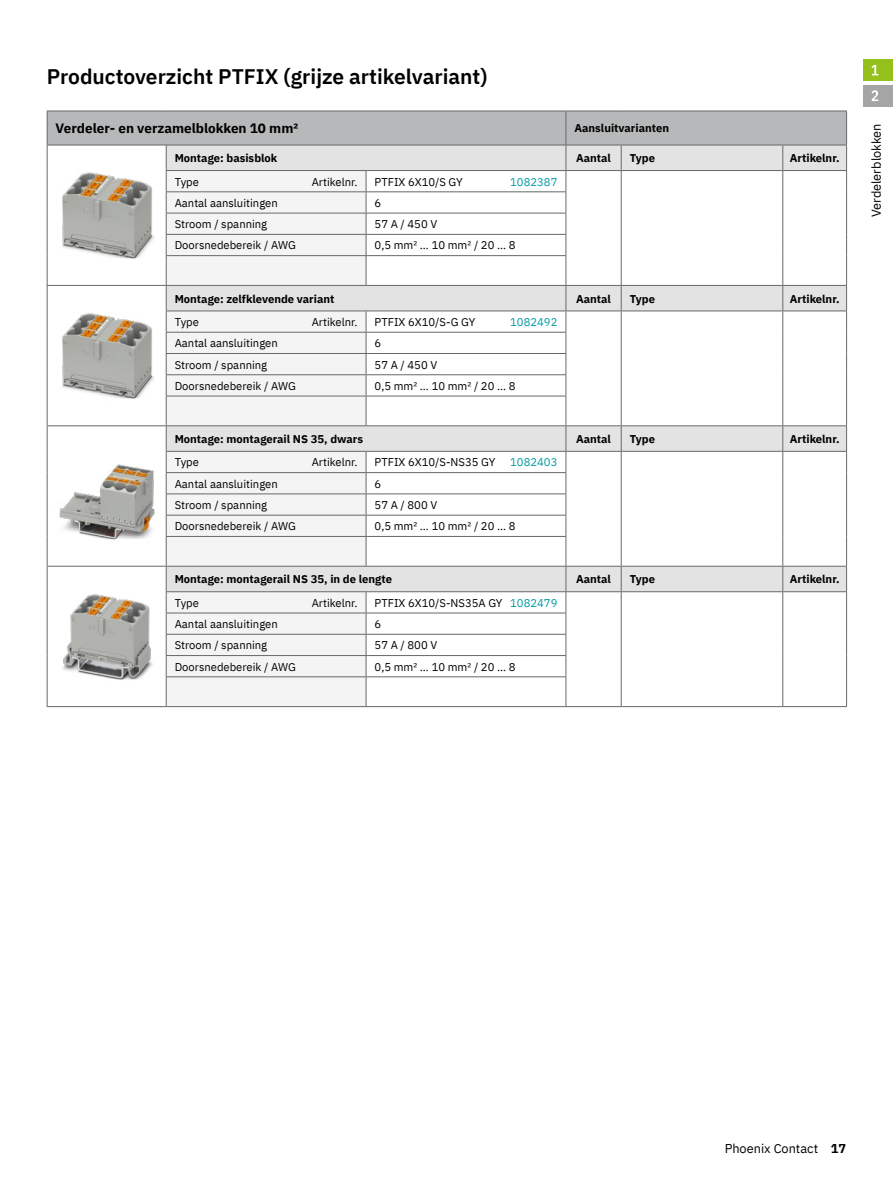
<style>
.page{position:relative;width:893px;height:1187px;background:#fff}
.page>*{position:absolute;margin:0;border:0;box-sizing:border-box;transform-origin:0 0}
.t1{font:21px "IBM Plex Sans Sm Bld";color:#000}
.t2{font:700 13.5px "IBM Plex Sans";color:#000}
.t3{font:12.75px "IBM Plex Sans";color:#000}
.t4{font:11.25px "IBM Plex Sans";color:#000}
.t5{font:700 11.25px "IBM Plex Sans";color:#000}
.t6{font:11.25px "IBM Plex Sans";color:#009ba3}
.s1{color:#009ba3}
.s2{font-weight:700}
</style>
<div class="page">
<svg style="left:366px;top:536px;width:480px;height:55px"></svg>
<svg style="left:167px;top:537px;width:199px;height:169px;fill:#f4f4f4"></svg>
<hr style="left:47px;top:706px;width:119px;height:1px;background:#686867">
<hr style="left:566px;top:706px;width:55px;height:1px;background:#686867">
<hr style="left:621px;top:706px;width:162px;height:1px;background:#686867">
<hr style="left:783px;top:706px;width:64px;height:1px;background:#686867">
<hr style="left:366px;top:612px;width:200px;height:1px;background:#686867">
<hr style="left:366px;top:536px;width:200px;height:1px;background:#686867">
<hr style="left:366px;top:634px;width:200px;height:1px;background:#686867">
<hr style="left:366px;top:676px;width:200px;height:1px;background:#686867">
<hr style="left:366px;top:655px;width:200px;height:1px;background:#686867">
<hr style="left:166px;top:566px;width:200px;height:1px;background:#686867">
<hr style="left:366px;top:566px;width:200px;height:1px;background:#686867">
<hr style="left:621px;top:566px;width:162px;height:1px;background:#686867">
<hr style="left:166px;top:591px;width:200px;height:1px;background:#686867">
<hr style="left:166px;top:612px;width:200px;height:1px;background:#686867">
<hr style="left:166px;top:634px;width:200px;height:1px;background:#686867">
<hr style="left:166px;top:655px;width:200px;height:1px;background:#686867">
<hr style="left:166px;top:536px;width:200px;height:1px;background:#686867">
<hr style="left:166px;top:676px;width:200px;height:1px;background:#686867">
<hr style="left:166px;top:706px;width:200px;height:1px;background:#686867">
<hr style="left:566px;top:591px;width:55px;height:1px;background:#686867">
<hr style="left:621px;top:536px;width:1px;height:30px;background:#686867">
<hr style="left:783px;top:566px;width:64px;height:1px;background:#686867">
<hr style="left:621px;top:591px;width:162px;height:1px;background:#686867">
<hr style="left:621px;top:676px;width:1px;height:30px;background:#686867">
<hr style="left:782px;top:536px;width:1px;height:30px;background:#686867">
<hr style="left:846px;top:536px;width:1px;height:30px;background:#686867">
<hr style="left:566px;top:566px;width:55px;height:1px;background:#686867">
<svg style="left:621px;top:566px;width:1px;height:110px"></svg>
<hr style="left:783px;top:591px;width:64px;height:1px;background:#686867">
<svg style="left:782px;top:566px;width:1px;height:110px"></svg>
<svg style="left:846px;top:566px;width:1px;height:110px"></svg>
<hr style="left:782px;top:676px;width:1px;height:30px;background:#686867">
<hr style="left:846px;top:676px;width:1px;height:30px;background:#686867">
<hr style="left:47px;top:536px;width:1px;height:30px;background:#686867">
<hr style="left:166px;top:536px;width:1px;height:30px;background:#686867">
<hr style="left:47px;top:566px;width:119px;height:1px;background:#686867">
<svg style="left:47px;top:566px;width:1px;height:110px"></svg>
<hr style="left:47px;top:676px;width:1px;height:30px;background:#686867">
<svg style="left:166px;top:566px;width:1px;height:140px"></svg>
<svg style="left:47px;top:111px;width:800px;height:425px"></svg>
<hr style="left:366px;top:536px;width:1px;height:30px;background:#686867">
<hr style="left:566px;top:536px;width:1px;height:30px;background:#686867">
<hr style="left:366px;top:591px;width:200px;height:1px;background:#686867">
<svg style="left:366px;top:592px;width:1px;height:114px"></svg>
<svg style="left:566px;top:566px;width:1px;height:140px"></svg>
<hr style="left:366px;top:706px;width:200px;height:1px;background:#686867">
<img style="left:56px;top:160px;width:102px;height:110px">
<img style="left:56px;top:300px;width:102px;height:111px">
<img style="left:56px;top:440px;width:102px;height:100px">
<img style="left:62px;top:594px;width:91px;height:86px">
<div style="left:863px;top:60px;width:30px;height:21px;background:#94c11c"></div>
<svg style="left:871px;top:65px;width:7px;height:10px"></svg>
<div style="left:863px;top:85px;width:30px;height:21px;background:#a5a5a5"></div>
<svg style="left:871px;top:90px;width:7px;height:11px"></svg>
<h1 class="t1" style="left:47px;top:60px;width:442px">Productoverzicht PTFIX (grijze artikelvariant)</h1>
<p class="t2" style="left:56px;top:118px;width:244px">Verdeler- en verzamelblokken 10 mm²</p>
<p class="t5" style="left:574px;top:119px;width:96px">Aansluitvarianten</p>
<p class="t5" style="left:175px;top:149px;width:104px">Montage: basisblok</p>
<p class="t5" style="left:576px;top:149px;width:36px">Aantal</p>
<p class="t5" style="left:630px;top:149px;width:27px">Type</p>
<p class="t5" style="left:790px;top:149px;width:51px">Artikelnr.</p>
<p class="t4" style="left:175px;top:173px;width:26px">Type</p>
<p class="t4" style="left:312px;top:173px;width:47px">Artikelnr.</p>
<p class="t4" style="left:375px;top:173px;width:90px">PTFIX 6X10/S GY</p>
<p class="t6" style="left:510px;top:173px;width:49px">1082387</p>
<p class="t4" style="left:175px;top:194px;width:105px">Aantal aansluitingen</p>
<p class="t4" style="left:375px;top:194px;width:8px">6</p>
<p class="t4" style="left:175px;top:215px;width:94px">Stroom / spanning</p>
<p class="t4" style="left:375px;top:215px;width:64px">57 A / 450 V</p>
<p class="t4" style="left:175px;top:237px;width:123px">Doorsnedebereik / AWG</p>
<p class="t4" style="left:375px;top:237px;width:142px">0,5 mm² … 10 mm² / 20 … 8</p>
<p class="t5" style="left:175px;top:289px;width:161px">Montage: zelfklevende variant</p>
<p class="t5" style="left:576px;top:289px;width:36px">Aantal</p>
<p class="t5" style="left:630px;top:289px;width:27px">Type</p>
<p class="t5" style="left:790px;top:289px;width:51px">Artikelnr.</p>
<p class="t4" style="left:175px;top:313px;width:26px">Type</p>
<p class="t4" style="left:312px;top:313px;width:47px">Artikelnr.</p>
<p class="t4" style="left:375px;top:313px;width:102px">PTFIX 6X10/S-G GY</p>
<p class="t6" style="left:510px;top:313px;width:49px">1082492</p>
<p class="t4" style="left:175px;top:334px;width:105px">Aantal aansluitingen</p>
<p class="t4" style="left:375px;top:334px;width:8px">6</p>
<p class="t4" style="left:175px;top:356px;width:94px">Stroom / spanning</p>
<p class="t4" style="left:375px;top:356px;width:64px">57 A / 450 V</p>
<p class="t4" style="left:175px;top:377px;width:123px">Doorsnedebereik / AWG</p>
<p class="t4" style="left:375px;top:377px;width:142px">0,5 mm² … 10 mm² / 20 … 8</p>
<p class="t5" style="left:175px;top:430px;width:190px">Montage: montagerail NS 35, dwars</p>
<p class="t5" style="left:576px;top:430px;width:36px">Aantal</p>
<p class="t5" style="left:630px;top:430px;width:27px">Type</p>
<p class="t5" style="left:790px;top:430px;width:51px">Artikelnr.</p>
<p class="t4" style="left:175px;top:454px;width:26px">Type</p>
<p class="t4" style="left:312px;top:454px;width:47px">Artikelnr.</p>
<p class="t4" style="left:375px;top:454px;width:122px">PTFIX 6X10/S-NS35 GY</p>
<p class="t6" style="left:510px;top:454px;width:49px">1082403</p>
<p class="t4" style="left:175px;top:475px;width:105px">Aantal aansluitingen</p>
<p class="t4" style="left:375px;top:475px;width:8px">6</p>
<p class="t4" style="left:175px;top:496px;width:94px">Stroom / spanning</p>
<p class="t4" style="left:375px;top:496px;width:64px">57 A / 800 V</p>
<p class="t4" style="left:175px;top:517px;width:123px">Doorsnedebereik / AWG</p>
<p class="t4" style="left:375px;top:517px;width:142px">0,5 mm² … 10 mm² / 20 … 8</p>
<p class="t5" style="left:175px;top:570px;width:219px">Montage: montagerail NS 35, in de lengte</p>
<p class="t5" style="left:576px;top:570px;width:36px">Aantal</p>
<p class="t5" style="left:630px;top:570px;width:27px">Type</p>
<p class="t5" style="left:790px;top:570px;width:51px">Artikelnr.</p>
<p class="t4" style="left:175px;top:594px;width:26px">Type</p>
<p class="t4" style="left:312px;top:594px;width:47px">Artikelnr.</p>
<p class="t4" style="left:375px;top:594px;width:184px">PTFIX 6X10/S-NS35A GY <span class="s1">1082479</span></p>
<p class="t4" style="left:175px;top:615px;width:105px">Aantal aansluitingen</p>
<p class="t4" style="left:375px;top:615px;width:8px">6</p>
<p class="t4" style="left:175px;top:636px;width:94px">Stroom / spanning</p>
<p class="t4" style="left:375px;top:636px;width:64px">57 A / 800 V</p>
<p class="t4" style="left:175px;top:658px;width:123px">Doorsnedebereik / AWG</p>
<p class="t4" style="left:375px;top:658px;width:142px">0,5 mm² … 10 mm² / 20 … 8</p>
<p class="t3" style="left:867px;top:217px;width:95px;rotate:-90deg">Verdelerblokken</p>
<p class="t3" style="left:725px;top:1138px;width:123px">Phoenix Contact <span class="s2">17</span></p>
</div>
